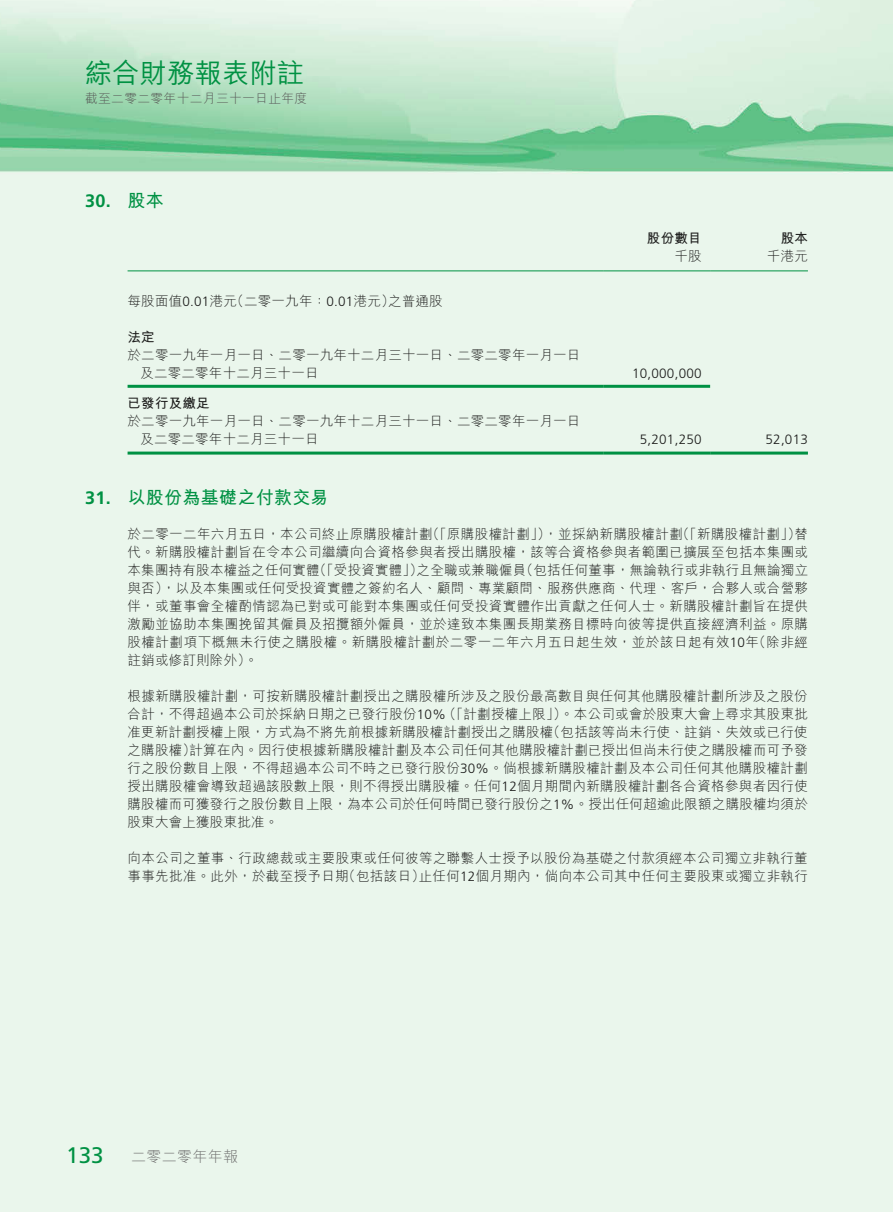
<style>
.page{position:relative;width:893px;height:1212px;background:#fff}
.page>*{position:absolute;margin:0;border:0;box-sizing:border-box;transform-origin:0 0}
.t1{font:500 27px "M Hei HK";letter-spacing:.015em;color:#009143}
.t2{font:22.5px "Frutiger LT Std";color:#009143}
.t3{font:700 18px "M Hei HK";letter-spacing:.015em;color:#009143}
.t4{font:700 18px "Frutiger LT Std";color:#009143}
.t5{font:300 15px "M Hei HK";letter-spacing:.02em;color:#6f6f6f}
.t6{font:300 13.5px/18px "M Hei HK";letter-spacing:.025em;color:#1c1c1b}
.t7{font:300 13.5px "Frutiger LT Std";letter-spacing:.015em;color:#1c1c1b}
.t8{font:700 13.5px "M Hei HK";letter-spacing:.015em;color:#1c1c1b}
.t9{font:300 12.75px "M Hei HK";letter-spacing:.025em;color:#575756}
.s1{font-family:"Frutiger LT Std"}
</style>
<div class="page">
<img style="left:0;top:0;width:893px;height:1212px">
<hr style="left:128px;top:270px;width:476px;height:1px;background:#009143">
<hr style="left:604px;top:270px;width:106px;height:1px;background:#009143">
<hr style="left:710px;top:270px;width:98px;height:1px;background:#009143">
<hr style="left:128px;top:385px;width:476px;height:3px;background:#009143">
<hr style="left:604px;top:385px;width:106px;height:3px;background:#009143">
<hr style="left:128px;top:452px;width:476px;height:3px;background:#009143">
<hr style="left:604px;top:452px;width:106px;height:3px;background:#009143">
<hr style="left:710px;top:452px;width:98px;height:3px;background:#009143">
<h1 class="t1" style="left:85px;top:53px;width:221px">綜合財務報表附註</h1>
<p class="t9" style="left:85px;top:89px;width:224px">截至二零二零年十二月三十一日止年度</p>
<h3 class="t4" style="left:85px;top:191px;width:27px">30.</h3>
<h3 class="t4" style="left:85px;top:487px;width:27px">31.</h3>
<h3 class="t3" style="left:128px;top:188px;width:38px">股本</h3>
<p class="t6" style="left:230px;top:291px;width:166px">（二零一九年：<span class="s1">0.01</span>港元）</p>
<p class="t6" style="left:128px;top:291px;width:111px">每股面值<span class="s1">0.01</span>港元</p>
<p class="t8" style="left:128px;top:327px;width:29px">法定</p>
<p class="t6" style="left:128px;top:345px;width:454px">於二零一九年一月一日、二零一九年十二月三十一日、二零二零年一月一日</p>
<p class="t6" style="left:388px;top:291px;width:56px">之普通股</p>
<p class="t6" style="left:140px;top:363px;width:180px">及二零二零年十二月三十一日</p>
<p class="t8" style="left:128px;top:394px;width:84px">已發行及繳足</p>
<p class="t6" style="left:128px;top:412px;width:454px">於二零一九年一月一日、二零一九年十二月三十一日、二零二零年一月一日</p>
<p class="t6" style="left:140px;top:430px;width:180px">及二零二零年十二月三十一日</p>
<h3 class="t3" style="left:128px;top:484px;width:203px">以股份為基礎之付款交易</h3>
<p class="t8" style="left:647px;top:228px;width:56px">股份數目</p>
<p class="t6" style="left:674px;top:247px;width:29px">千股</p>
<p class="t7" style="left:632px;top:365px;width:71px">10,000,000</p>
<p class="t7" style="left:640px;top:432px;width:63px">5,201,250</p>
<p class="t8" style="left:781px;top:228px;width:29px">股本</p>
<p class="t6" style="left:767px;top:247px;width:42px">千港元</p>
<p class="t7" style="left:765px;top:432px;width:44px">52,013</p>
<p class="t6" style="left:426px;top:525px;width:126px">（「原購股權計劃」）</p>
<p class="t6" style="left:676px;top:525px;width:126px">（「新購股權計劃」）</p>
<p class="t6" style="left:544px;top:525px;width:140px">，並採納新購股權計劃</p>
<p class="t6" style="left:128px;top:525px;width:307px">於二零一二年六月五日，本公司終止原購股權計劃</p>
<p class="t6" style="left:128px;top:543px;width:682px">代。新購股權計劃旨在令本公司繼續向合資格參與者授出購股權，該等合資格參與者範圍已擴展至包括本集團或</p>
<p class="t6" style="left:520px;top:561px;width:290px">（包括任何董事，無論執行或非執行且無論獨立</p>
<p class="t6" style="left:795px;top:525px;width:15px">替</p>
<p class="t6" style="left:313px;top:561px;width:111px">（「受投資實體」）</p>
<p class="t6" style="left:128px;top:561px;width:682px">本集團持有股本權益之任何實體<br>與否，）以及本集團或任何受投資實體之簽約名人、顧問、專業顧問、服務供應商、代理、客戶，合夥人或合營夥伴，或董事會全權酌情認為已對或可能對本集團或任何受投資實體作出貢獻之任何人士。新購股權計劃旨在提供激勵並協助本集團挽留其僱員及招攬額外僱員，並於達致本集團長期業務目標時向彼等提供直接經濟利益。原購股權計劃項下概無未行使之購股權。新購股權計劃於二零一二年六月五日起生效，並於該日起有效<span class="s1">10</span> （年除非經註銷或修訂則除外。(</p>
<p class="t6" style="left:128px;top:687px;width:682px;text-align:right">根據新購股權計劃，可按新購股權計劃授出之購股權所涉及之股份最高數目與任何其他購股權計劃所涉及之股份（「計劃授權上限」）。本公司或會於股東大會上尋求其股東批</p>
<p class="t6" style="left:417px;top:561px;width:111px">之全職或兼職僱員</p>
<p class="t6" style="left:128px;top:705px;width:320px">合計，不得超過本公司於採納日期之已發行股份<span class="s1">10%</span></p>
<p class="t6" style="left:547px;top:723px;width:262px">（包括該等尚未行使、註銷、失效或已行使</p>
<p class="t6" style="left:190px;top:723px;width:620px;text-indent:-62px">准更新計劃授權上限，方式為不將先前根據新購股權計劃授出之購股權<br>計算在內。因行使根據新購股權計劃及本公司任何其他購股權計劃已授出但尚未行使之購股權而可予發</p>
<p class="t6" style="left:128px;top:741px;width:682px">之購股權）<br>行之股份數目上限，不得超過本公司不時之已發行股份<span class="s1">30%</span>。倘根據新購股權計劃及本公司任何其他購股權計劃授出購股權會導致超過該股數上限，則不得授出購股權。任何<span class="s1">12</span>個月期間內新購股權計劃各合資格參與者因行使購股權而可獲發行之股份數目上限，為本公司於任何時間已發行股份之<span class="s1">1%</span>。授出任何超逾此限額之購股權均須於股東大會上獲股東批准。</p>
<p class="t6" style="left:128px;top:849px;width:682px;text-align:right">向本公司之董事、行政總裁或主要股東或任何彼等之聯繫人士授予以股份為基礎之付款須經本公司獨立非執行董止任何<span class="s1">12</span>個月期內，倘向本公司其中任何主要股東或獨立非執行</p>
<p class="t6" style="left:342px;top:867px;width:84px">（包括該日）</p>
<p class="t6" style="left:128px;top:867px;width:223px">事事先批准。此外，於截至授予日期</p>
<h2 class="t2" style="left:66px;top:1142px;width:39px">133</h2>
<p class="t5" style="left:131px;top:1145px;width:108px">二零二零年年報</p>
</div>
